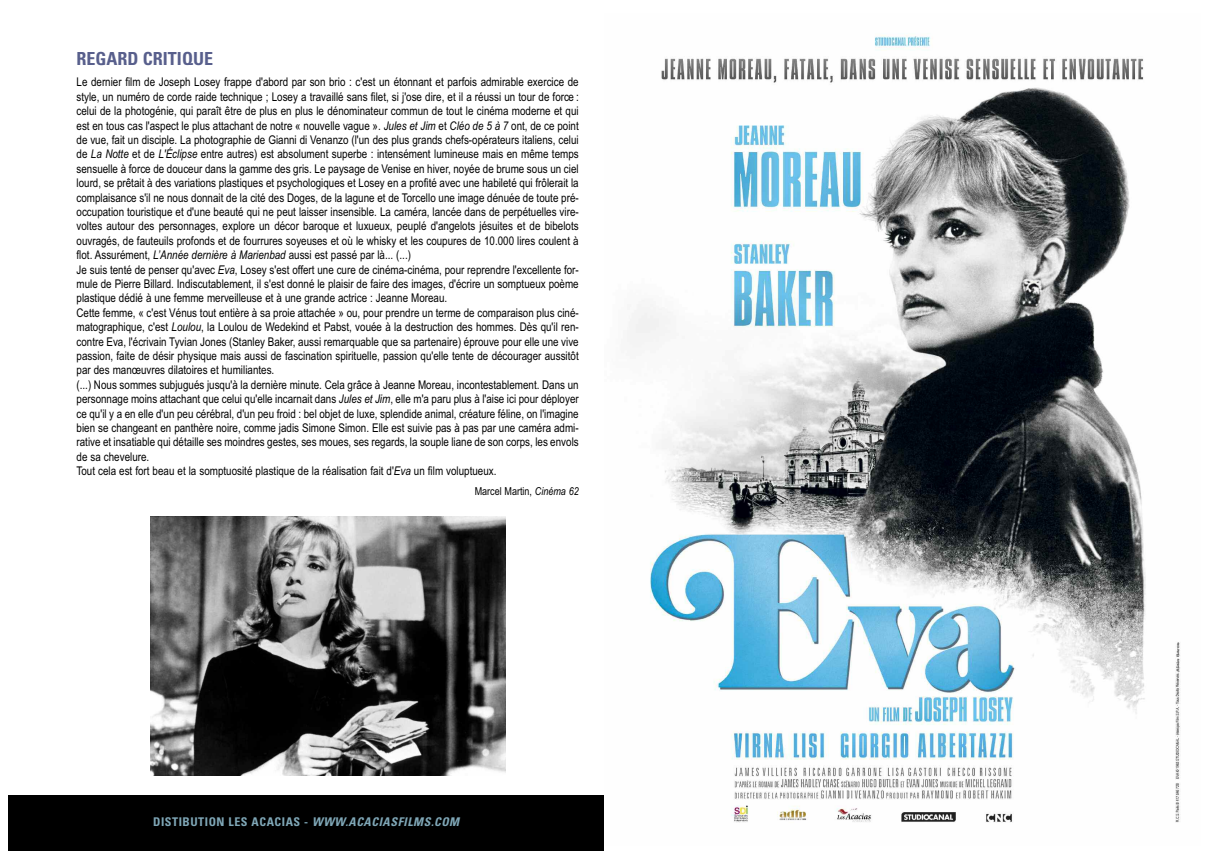
<style>
.page{position:relative;width:1208px;height:859px;background:#fff}
.page>*{position:absolute;margin:0;border:0;box-sizing:border-box;transform-origin:0 0}
.t1{font:700 condensed 18px "Univers";color:#585f8c}
.t2{font:12px/14.4px "Arial Narrow";color:#000}
.t3{font:700 condensed 12px "Univers";letter-spacing:.045em;color:#7fa7b7}
.t4{font:11px "Arial Narrow";color:#000}
.s1{font-style:italic}
</style>
<div class="page">
<div style="left:9px;top:796px;width:595px;height:55px;background:#000"></div>
<img style="left:150px;top:517px;width:355px;height:259px">
<img style="left:627px;top:35px;width:553px;height:788px">
<h1 class="t1" style="left:77px;top:52px;width:138px">REGARD CRITIQUE</h1>
<p class="t2" style="left:77px;top:75px;width:504px">Le dernier film de Joseph Losey frappe d'abord par son brio : c'est un étonnant et parfois admirable exercice de style, un numéro de corde raide technique ; Losey a travaillé sans filet, si j'ose dire, et il a réussi un tour de force : celui de la photogénie, qui paraît être de plus en plus le dénominateur commun de tout le cinéma moderne et qui est en tous cas l'aspect le plus attachant de notre « nouvelle vague ». <span class="s1">Jules et Jim</span> et <span class="s1">Cléo de 5 à 7</span> ont, de ce point de vue, fait un disciple. La photographie de Gianni di Venanzo (l'un des plus grands chefs-opérateurs italiens, celui de <span class="s1">La Notte</span> et de <span class="s1">L'Éclipse</span> entre autres) est absolument superbe : intensément lumineuse mais en même temps sensuelle à force de douceur dans la gamme des gris. Le paysage de Venise en hiver, noyée de brume sous un ciel lourd, se prêtait à des variations plastiques et psychologiques et Losey en a profité avec une habileté qui frôlerait la complaisance s'il ne nous donnait de la cité des Doges, de la lagune et de Torcello une image dénuée de toute pré&shy;occupation touristique et d'une beauté qui ne peut laisser insensible. La caméra, lancée dans de perpétuelles vire&shy;voltes autour des personnages, explore un décor baroque et luxueux, peuplé d'angelots jésuites et de bibelots ouvragés, de fauteuils profonds et de fourrures soyeuses et où le whisky et les coupures de 10.000 lires coulent à flot. Assurément, <span class="s1">L’Année dernière à Marienbad</span> aussi est passé par là... (...)<br>Je suis tenté de penser qu'avec <span class="s1">Eva</span>, Losey s'est offert une cure de cinéma-cinéma, pour reprendre l'excellente for&shy;mule de Pierre Billard. Indiscutablement, il s'est donné le plaisir de faire des images, d'écrire un somptueux poème plastique dédié à une femme merveilleuse et à une grande actrice : Jeanne Moreau.<br>Cette femme, « c'est Vénus tout entière à sa proie attachée » ou, pour prendre un terme de comparaison plus ciné&shy;matographique, c'est <span class="s1">Loulou</span>, la Loulou de Wedekind et Pabst, vouée à la destruction des hommes. Dès qu'il ren&shy;contre Eva, l'écrivain Tyvian Jones (Stanley Baker, aussi remarquable que sa partenaire) éprouve pour elle une vive passion, faite de désir physique mais aussi de fascination spirituelle, passion qu'elle tente de décourager aussitôt par des manœuvres dilatoires et humiliantes.<br>(...) Nous sommes subjugués jusqu'à la dernière minute. Cela grâce à Jeanne Moreau, incontestablement. Dans un personnage moins attachant que celui qu'elle incarnait dans <span class="s1">Jules et Jim</span>, elle m'a paru plus à l'aise ici pour déployer ce qu'il y a en elle d'un peu cérébral, d'un peu froid : bel objet de luxe, splendide animal, créature féline, on l'imagine bien se changeant en panthère noire, comme jadis Simone Simon. Elle est suivie pas à pas par une caméra admi&shy;rative et insatiable qui détaille ses moindres gestes, ses moues, ses regards, la souple liane de son corps, les envols de sa chevelure.<br>Tout cela est fort beau et la somptuosité plastique de la réalisation fait d'<span class="s1">Eva</span> un film voluptueux.</p>
<p class="t4" style="left:475px;top:485px;width:106px">Marcel Martin, <span class="s1">Cinéma 62</span></p>
<p class="t3" style="left:153px;top:818px;width:310px">DISTIBUTION LES ACACIAS - <span class="s1">WWW.ACACIASFILMS.COM</span></p>
</div>
